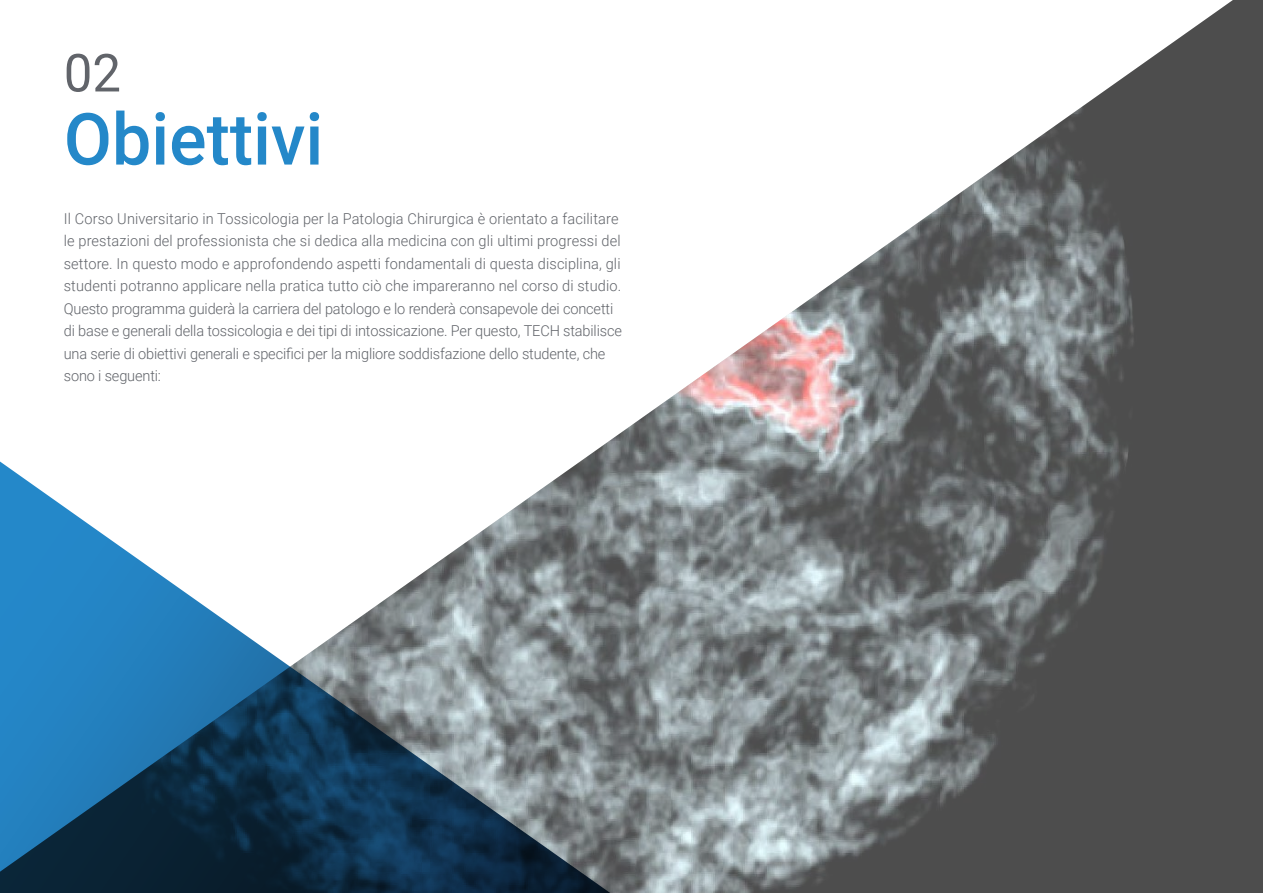
<style>
.page{position:relative;width:1263px;height:893px;background:#fff}
.page>*{position:absolute;margin:0;border:0;box-sizing:border-box;transform-origin:0 0}
.t1{font:500 72px "Roboto";color:#2488c9}
.t2{font:52.5px "Roboto";color:#61646a}
.t3{font:300 15px/22.5px "Roboto";letter-spacing:.01em;color:#61646a}
</style>
<div class="page">
<img style="left:602px;top:0;width:661px;height:893px">
<svg style="left:0;top:446px;width:640px;height:447px"></svg>
<h2 class="t2" style="left:64px;top:36px;width:59px">02</h2>
<h1 class="t1" style="left:64px;top:89px;width:261px">Obiettivi</h1>
<p class="t3" style="left:64px;top:207px;width:560px">Il Corso Universitario in Tossicologia per la Patologia Chirurgica è orientato a facilitare le prestazioni del professionista che si dedica alla medicina con gli ultimi progressi del settore. In questo modo e approfondendo aspetti fondamentali di questa disciplina, gli studenti potranno applicare nella pratica tutto ciò che impareranno nel corso di studio.<br>Questo programma guiderà la carriera del patologo e lo renderà consapevole dei concetti di base e generali della tossicologia e dei tipi di intossicazione. Per questo, TECH stabilisce una serie di obiettivi generali e specifici per la migliore soddisfazione dello studente, che sono i seguenti:</p>
</div>
